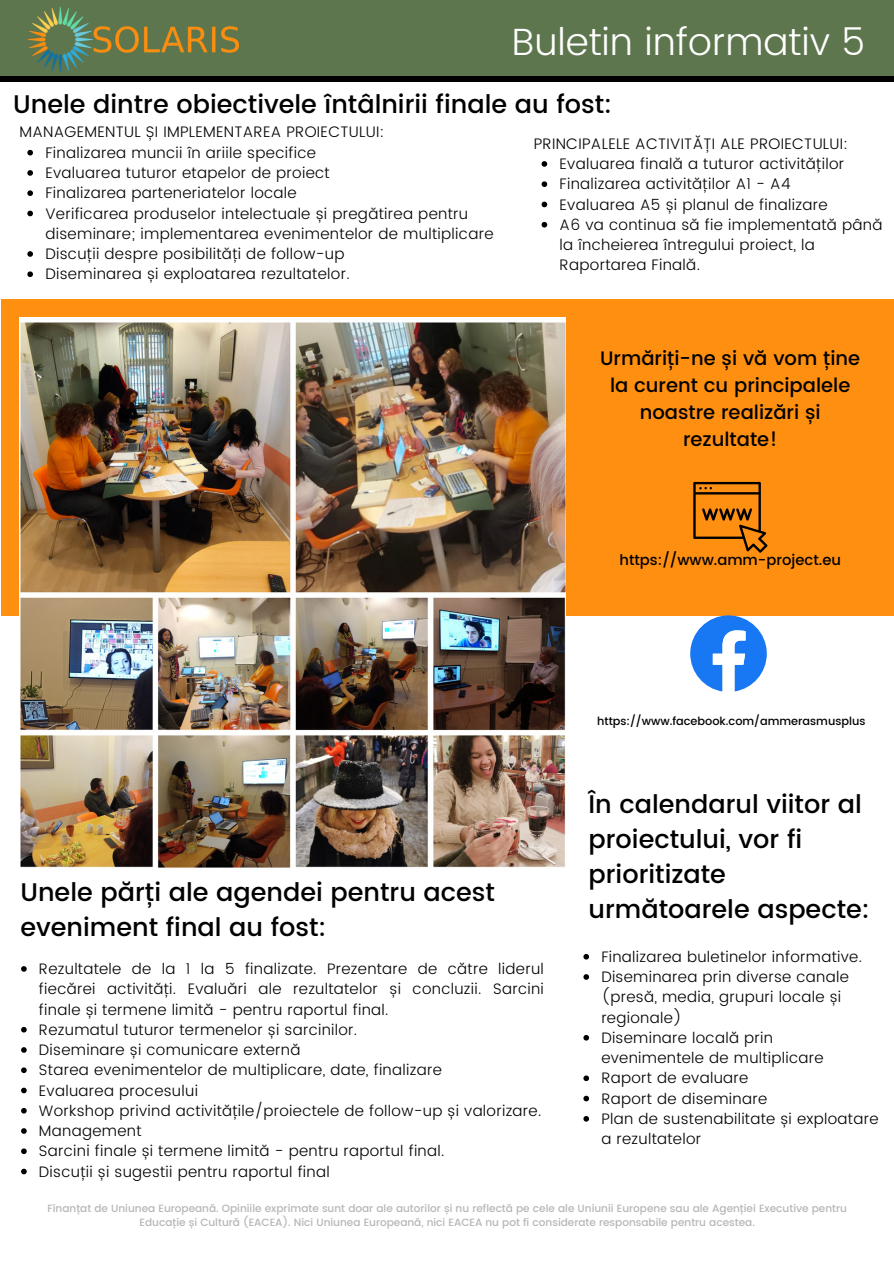
<style>
.page{position:relative;width:894px;height:1264px;background:#fff}
.page>*{position:absolute;margin:0;border:0;box-sizing:border-box;transform-origin:0 0}
.t1{font:300 37.95px "Poppins";color:#fff}
.t2{font:500 25.5px/34.8px "Poppins";color:#000}
.t3{font:500 19.5px/27px "Poppins";color:#000;text-align:center}
.t4{font:300 15.15px/20.2px "Poppins";letter-spacing:.02em;color:#000}
.t5{font:500 14.7px "Poppins";color:#000}
.t6{font:500 11.25px "Poppins";color:#000}
.t7{font:500 10.5px/14px "Poppins";color:#b6b6b6;text-align:center}
</style>
<div class="page">
<div style="left:1px;top:298px;width:892px;height:317px;background:#ff8f10"></div>
<img style="left:19px;top:317px;width:546px;height:551px">
<svg style="left:690px;top:615px;width:76px;height:77px"></svg>
<svg style="left:693px;top:482px;width:74px;height:71px"></svg>
<div style="left:0;top:0;width:893px;height:81px;background:#5e764e"></div>
<img style="left:28px;top:8px;width:211px;height:64px">
<svg style="left:27px;top:150px;width:6px;height:5px"></svg>
<svg style="left:27px;top:170px;width:6px;height:6px"></svg>
<svg style="left:27px;top:190px;width:6px;height:6px"></svg>
<svg style="left:27px;top:211px;width:6px;height:5px"></svg>
<svg style="left:27px;top:251px;width:6px;height:6px"></svg>
<svg style="left:27px;top:271px;width:6px;height:6px"></svg>
<div style="left:0;top:77px;width:893px;height:5px;background:#000"></div>
<svg style="left:541px;top:161px;width:6px;height:6px"></svg>
<svg style="left:541px;top:181px;width:6px;height:6px"></svg>
<svg style="left:541px;top:202px;width:6px;height:5px"></svg>
<svg style="left:541px;top:222px;width:6px;height:5px"></svg>
<svg style="left:21px;top:966px;width:6px;height:5px"></svg>
<svg style="left:21px;top:1026px;width:6px;height:6px"></svg>
<svg style="left:21px;top:1047px;width:6px;height:5px"></svg>
<svg style="left:21px;top:1067px;width:6px;height:6px"></svg>
<svg style="left:21px;top:1087px;width:6px;height:6px"></svg>
<svg style="left:21px;top:1108px;width:6px;height:5px"></svg>
<svg style="left:21px;top:1128px;width:6px;height:5px"></svg>
<svg style="left:21px;top:1148px;width:6px;height:6px"></svg>
<svg style="left:21px;top:1168px;width:6px;height:6px"></svg>
<svg style="left:583px;top:953px;width:6px;height:6px"></svg>
<svg style="left:583px;top:974px;width:6px;height:5px"></svg>
<svg style="left:583px;top:1035px;width:6px;height:5px"></svg>
<svg style="left:583px;top:1075px;width:6px;height:6px"></svg>
<svg style="left:583px;top:1095px;width:6px;height:6px"></svg>
<svg style="left:583px;top:1116px;width:6px;height:5px"></svg>
<h2 class="t1" style="left:511px;top:20px;width:355px">Buletin informativ 5</h2>
<p class="t2" style="left:13px;top:87px;width:600px">Unele dintre obiectivele întâlnirii finale au fost:</p>
<p class="t4" style="left:45px;top:122px;width:449px;text-indent:-26px">MANAGEMENTUL ȘI IMPLEMENTAREA PROIECTULUI:<br>Finalizarea muncii în ariile specifice<br>Evaluarea tuturor etapelor de proiect<br>Finalizarea parteneriatelor locale<br>Verificarea produselor intelectuale și pregătirea pentru diseminare; implementarea evenimentelor de multiplicare Discuții despre posibilități de follow-up<br>Diseminarea și exploatarea rezultatelor.</p>
<p class="t4" style="left:559px;top:133px;width:324px;text-indent:-26px">PRINCIPALELE ACTIVITĂȚI ALE PROIECTULUI:<br>Evaluarea finală a tuturor activităților Finalizarea activităților A1 - A4<br>Evaluarea A5 și planul de finalizare<br>A6 va continua să fie implementată până la încheierea întregului proiect, la Raportarea Finală.</p>
<h1 class="t3" style="left:600px;top:344px;width:261px">Urmăriți-ne și vă vom ține la curent cu principalele noastre realizări și rezultate!</h1>
<h3 class="t5" style="left:619px;top:551px;width:223px">https://www.amm-project.eu</h3>
<p class="t2" style="left:20px;top:874px;width:476px">Unele părți ale agendei pentru acest eveniment final au fost:</p>
<p class="t6" style="left:597px;top:714px;width:270px">https://www.facebook.com/ammerasmusplus</p>
<p class="t2" style="left:588px;top:787px;width:282px">În calendarul viitor al proiectului, vor fi prioritizate următoarele aspecte:</p>
<h5 class="t4" style="left:39px;top:958px;width:506px;text-align:justify">Rezultatele de la 1 la 5 finalizate. Prezentare de către liderul fiecărei activități. Evaluări ale rezultatelor și concluzii. Sarcini finale și termene limită - pentru raportul final.</h5>
<p class="t4" style="left:39px;top:1019px;width:319px">Rezumatul tuturor termenelor și sarcinilor.</p>
<p class="t4" style="left:39px;top:1039px;width:263px">Diseminare și comunicare externă</p>
<h2 class="t4" style="left:39px;top:1059px;width:404px">Starea evenimentelor de multiplicare, date, finalizare</h2>
<h2 class="t4" style="left:39px;top:1080px;width:160px">Evaluarea procesului</h2>
<p class="t4" style="left:39px;top:1100px;width:503px">Workshop privind activitățile/proiectele de follow-up și valorizare.</p>
<p class="t4" style="left:39px;top:1120px;width:104px">Management</p>
<p class="t4" style="left:39px;top:1140px;width:407px">Sarcini finale și termene limită - pentru raportul final.</p>
<p class="t4" style="left:39px;top:1161px;width:292px">Discuții și sugestii pentru raportul final</p>
<p class="t4" style="left:601px;top:946px;width:262px">Finalizarea buletinelor informative.</p>
<p class="t4" style="left:601px;top:966px;width:249px">Diseminarea prin diverse canale (presă, media, grupuri locale și regionale)</p>
<p class="t4" style="left:601px;top:1027px;width:224px">Diseminare locală prin evenimentele de multiplicare</p>
<p class="t4" style="left:601px;top:1067px;width:148px">Raport de evaluare</p>
<p class="t4" style="left:601px;top:1088px;width:167px">Raport de diseminare</p>
<p class="t4" style="left:601px;top:1108px;width:278px">Plan de sustenabilitate și exploatare a rezultatelor</p>
<p class="t7" style="left:47px;top:1201px;width:800px">Finanțat de Uniunea Europeană. Opiniile exprimate sunt doar ale autorilor și nu reflectă pe cele ale Uniunii Europene sau ale Agenției Executive pentru<br>Educație și Cultură (EACEA). Nici Uniunea Europeană, nici EACEA nu pot fi considerate responsabile pentru acestea.</p>
</div>
